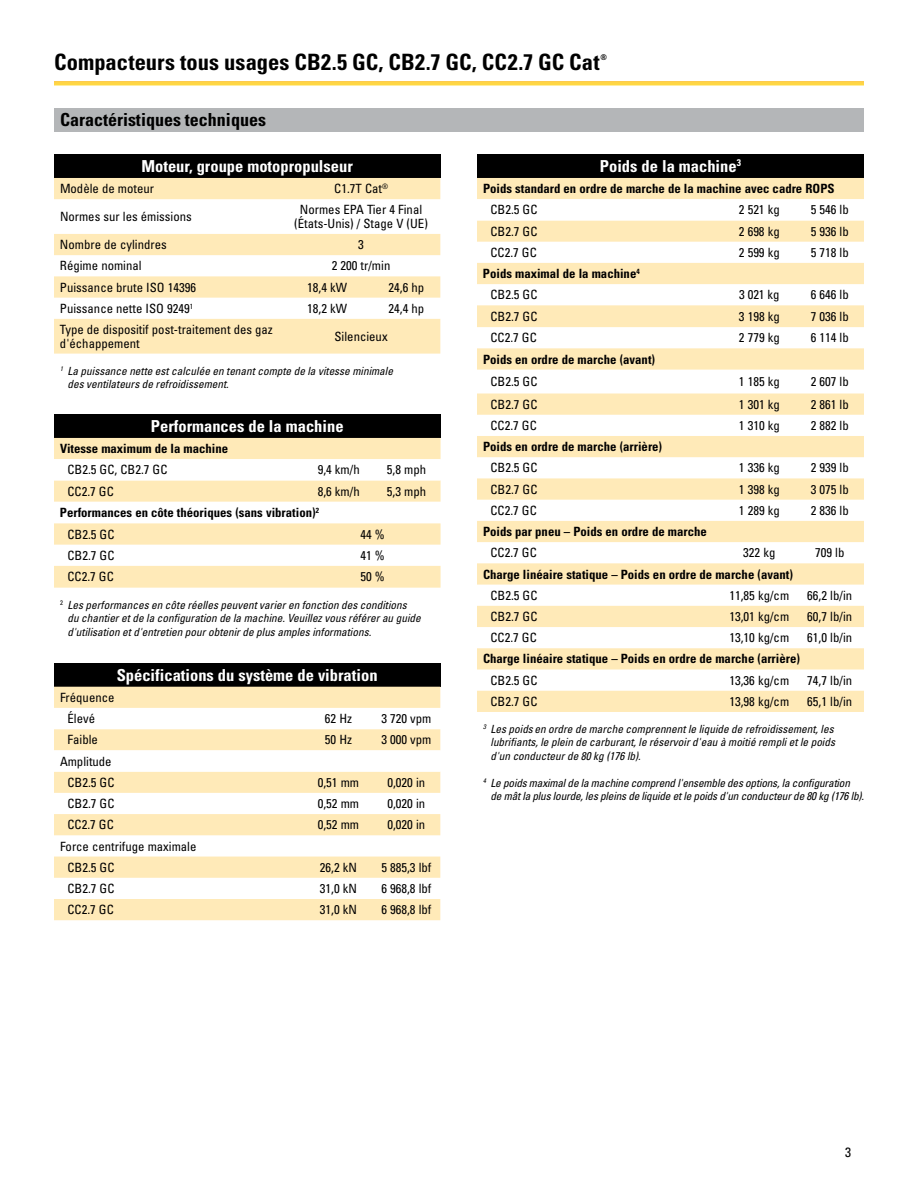
<style>
.page{position:relative;width:918px;height:1188px;background:#fff}
.page>*{position:absolute;margin:0;border:0;box-sizing:border-box;transform-origin:0 0}
.t1{font:700 condensed 22.5px "Univers LT Std";letter-spacing:.005em;color:#000}
.t2{font:700 condensed 18px "Univers LT Std";color:#000}
.t3{font:700 condensed 16.5px "Univers LT Std";color:#fff}
.t4{font:condensed 13.5px "Univers LT Std";color:#000}
.t5{font:condensed 12.75px/21.3px "Univers LT Std";color:#000}
.t6{font:700 condensed 12.75px/21.5px "Univers LT Std";color:#000}
.t7{font:italic condensed 11.25px/13.5px "Univers LT Std";color:#000}
.t8{font:700 condensed 7.8px "Univers LT Std";color:#000}
.s1{font-weight:400}
</style>
<div class="page">
<div style="left:54px;top:154px;width:386px;height:24px;background:#000"></div>
<svg style="left:54px;top:178px;width:386px;height:176px;fill:#ffeab8"></svg>
<div style="left:54px;top:108px;width:810px;height:24px;background:#b4b6b8"></div>
<div style="left:54px;top:414px;width:387px;height:24px;background:#000"></div>
<svg style="left:54px;top:438px;width:387px;height:150px;fill:#ffeab8"></svg>
<svg style="left:54px;top:459px;width:387px;height:21px"></svg>
<div style="left:54px;top:663px;width:386px;height:24px;background:#000"></div>
<svg style="left:54px;top:687px;width:386px;height:233px;fill:#ffeab8"></svg>
<svg style="left:54px;top:708px;width:386px;height:64px"></svg>
<div style="left:477px;top:154px;width:387px;height:24px;background:#000"></div>
<svg style="left:477px;top:178px;width:387px;height:534px;fill:#ffeab8"></svg>
<svg style="left:477px;top:199px;width:387px;height:21px"></svg>
<h1 class="t1" style="left:54px;top:48px;width:547px">Compacteurs tous usages CB2.5 GC, CB2.7 GC, CC2.7 GC Cat</h1>
<p class="t8" style="left:600px;top:52px;width:8px">®</p>
<h2 class="t2" style="left:60px;top:108px;width:207px">Caractéristiques techniques</h2>
<p class="t3" style="left:141px;top:156px;width:213px">Moteur, groupe motopropulseur</p>
<p class="t5" style="left:60px;top:178px;width:96px">Modèle de moteur</p>
<p class="t5" style="left:334px;top:178px;width:55px">C1.7T Cat<sup>®</sup></p>
<p class="t5" style="left:60px;top:206px;width:133px">Normes sur les émissions</p>
<p class="t5" style="left:294px;top:203px;width:135px;line-height:13.5px;text-align:center">Normes EPA Tier 4 Final (États-Unis) / Stage V (UE)</p>
<p class="t5" style="left:60px;top:234px;width:108px">Nombre de cylindres</p>
<p class="t5" style="left:358px;top:234px;width:7px">3</p>
<p class="t5" style="left:60px;top:255px;width:83px">Régime nominal</p>
<p class="t5" style="left:332px;top:255px;width:60px">2 200 tr/min</p>
<p class="t5" style="left:60px;top:276px;width:138px">Puissance brute ISO 14396</p>
<p class="t5" style="left:307px;top:276px;width:41px">18,4 kW</p>
<p class="t5" style="left:389px;top:276px;width:37px">24,6 hp</p>
<p class="t5" style="left:60px;top:298px;width:135px">Puissance nette ISO 9249<sup>1</sup></p>
<p class="t5" style="left:307px;top:298px;width:41px">18,2 kW</p>
<p class="t5" style="left:389px;top:298px;width:37px">24,4 hp</p>
<p class="t5" style="left:60px;top:323px;width:214px;line-height:13.5px">Type de dispositif post-traitement des gaz d'échappement</p>
<p class="t5" style="left:335px;top:325px;width:55px">Silencieux</p>
<p class="t7" style="left:68px;top:364px;width:327px;text-indent:-8px"><sup>1</sup> La puissance nette est calculée en tenant compte de la vitesse minimale des ventilateurs de refroidissement.</p>
<p class="t3" style="left:151px;top:416px;width:194px">Performances de la machine</p>
<p class="t6" style="left:60px;top:438px;width:170px">Vitesse maximum de la machine</p>
<p class="t5" style="left:67px;top:459px;width:101px">CB2.5 GC, CB2.7 GC</p>
<p class="t5" style="left:318px;top:459px;width:44px">9,4 km/h</p>
<p class="t5" style="left:387px;top:459px;width:41px">5,8 mph</p>
<p class="t5" style="left:67px;top:480px;width:48px">CC2.7 GC</p>
<p class="t5" style="left:318px;top:480px;width:44px">8,6 km/h</p>
<p class="t5" style="left:387px;top:480px;width:41px">5,3 mph</p>
<p class="t6" style="left:68px;top:502px;width:253px;text-indent:-8px">Performances en côte théoriques (sans vibration)<sup>2<br></sup><span class="s1">CB2.5 GC</span></p>
<p class="t5" style="left:360px;top:523px;width:26px">44 %</p>
<p class="t5" style="left:68px;top:545px;width:49px">CB2.7 GC</p>
<p class="t5" style="left:360px;top:545px;width:26px">41 %</p>
<p class="t5" style="left:68px;top:566px;width:48px">CC2.7 GC</p>
<p class="t5" style="left:360px;top:566px;width:26px">50 %</p>
<p class="t7" style="left:68px;top:598px;width:355px;text-indent:-8px"><sup>2</sup> Les performances en côte réelles peuvent varier en fonction des conditions du chantier et de la configuration de la machine. Veuillez vous référer au guide d'utilisation et d'entretien pour obtenir de plus amples informations.</p>
<p class="t3" style="left:117px;top:665px;width:262px">Spécifications du système de vibration</p>
<p class="t5" style="left:67px;top:687px;width:49px;text-indent:-7px">Fréquence<br>Élevé</p>
<p class="t5" style="left:325px;top:708px;width:29px">62 Hz</p>
<p class="t5" style="left:381px;top:708px;width:52px">3 720 vpm</p>
<p class="t5" style="left:67px;top:729px;width:32px">Faible</p>
<p class="t5" style="left:325px;top:729px;width:29px">50 Hz</p>
<p class="t5" style="left:381px;top:729px;width:52px">3 000 vpm</p>
<p class="t5" style="left:60px;top:750px;width:56px;text-align:center">Amplitude<br>CB2.5 GC</p>
<p class="t5" style="left:318px;top:771px;width:43px">0,51 mm</p>
<p class="t5" style="left:387px;top:771px;width:39px">0,020 in</p>
<p class="t5" style="left:67px;top:793px;width:49px">CB2.7 GC</p>
<p class="t5" style="left:318px;top:793px;width:43px">0,52 mm</p>
<p class="t5" style="left:387px;top:793px;width:39px">0,020 in</p>
<p class="t5" style="left:67px;top:814px;width:48px">CC2.7 GC</p>
<p class="t5" style="left:318px;top:814px;width:43px">0,52 mm</p>
<p class="t5" style="left:387px;top:814px;width:39px">0,020 in</p>
<p class="t5" style="left:67px;top:835px;width:131px;text-indent:-7px">Force centrifuge maximale<br>CB2.5 GC</p>
<p class="t5" style="left:320px;top:856px;width:39px">26,2 kN</p>
<p class="t5" style="left:381px;top:856px;width:52px">5 885,3 lbf</p>
<p class="t5" style="left:67px;top:878px;width:49px">CB2.7 GC</p>
<p class="t5" style="left:320px;top:878px;width:39px">31,0 kN</p>
<p class="t5" style="left:381px;top:878px;width:52px">6 968,8 lbf</p>
<p class="t5" style="left:67px;top:899px;width:48px">CC2.7 GC</p>
<p class="t5" style="left:320px;top:899px;width:39px">31,0 kN</p>
<p class="t5" style="left:381px;top:899px;width:52px">6 968,8 lbf</p>
<p class="t3" style="left:600px;top:156px;width:143px">Poids de la machine<sup>3</sup></p>
<p class="t6" style="left:483px;top:178px;width:353px">Poids standard en ordre de marche de la machine avec cadre ROPS</p>
<p class="t5" style="left:490px;top:199px;width:49px">CB2.5 GC</p>
<p class="t5" style="left:739px;top:199px;width:42px">2 521 kg</p>
<p class="t5" style="left:811px;top:199px;width:40px">5 546 lb</p>
<p class="t5" style="left:490px;top:220px;width:49px">CB2.7 GC</p>
<p class="t5" style="left:739px;top:220px;width:42px">2 698 kg</p>
<p class="t5" style="left:811px;top:220px;width:40px">5 936 lb</p>
<p class="t5" style="left:490px;top:242px;width:48px">CC2.7 GC</p>
<p class="t5" style="left:739px;top:242px;width:42px">2 599 kg</p>
<p class="t5" style="left:811px;top:242px;width:40px">5 718 lb</p>
<p class="t6" style="left:490px;top:263px;width:151px;text-indent:-8px">Poids maximal de la machine<sup>4<br></sup><span class="s1">CB2.5 GC</span></p>
<p class="t5" style="left:739px;top:284px;width:42px">3 021 kg</p>
<p class="t5" style="left:811px;top:284px;width:40px">6 646 lb</p>
<p class="t5" style="left:491px;top:305px;width:49px">CB2.7 GC</p>
<p class="t5" style="left:739px;top:305px;width:42px">3 198 kg</p>
<p class="t5" style="left:811px;top:305px;width:40px">7 036 lb</p>
<p class="t5" style="left:491px;top:327px;width:48px">CC2.7 GC</p>
<p class="t5" style="left:739px;top:327px;width:42px">2 779 kg</p>
<p class="t5" style="left:811px;top:327px;width:40px">6 114 lb</p>
<p class="t6" style="left:483px;top:348px;width:174px">Poids en ordre de marche (avant)</p>
<p class="t5" style="left:490px;top:371px;width:49px">CB2.5 GC</p>
<p class="t5" style="left:739px;top:371px;width:42px">1 185 kg</p>
<p class="t5" style="left:811px;top:371px;width:40px">2 607 lb</p>
<p class="t5" style="left:490px;top:393px;width:49px">CB2.7 GC</p>
<p class="t5" style="left:739px;top:393px;width:42px">1 301 kg</p>
<p class="t5" style="left:811px;top:393px;width:40px">2 861 lb</p>
<p class="t5" style="left:490px;top:415px;width:48px">CC2.7 GC</p>
<p class="t5" style="left:739px;top:415px;width:42px">1 310 kg</p>
<p class="t5" style="left:811px;top:415px;width:40px">2 882 lb</p>
<p class="t6" style="left:483px;top:436px;width:181px">Poids en ordre de marche (arrière)</p>
<p class="t5" style="left:490px;top:457px;width:49px">CB2.5 GC</p>
<p class="t5" style="left:739px;top:457px;width:42px">1 336 kg</p>
<p class="t5" style="left:811px;top:457px;width:40px">2 939 lb</p>
<p class="t5" style="left:490px;top:478px;width:49px">CB2.7 GC</p>
<p class="t5" style="left:739px;top:478px;width:42px">1 398 kg</p>
<p class="t5" style="left:811px;top:478px;width:40px">3 075 lb</p>
<p class="t5" style="left:490px;top:500px;width:48px">CC2.7 GC</p>
<p class="t5" style="left:739px;top:500px;width:42px">1 289 kg</p>
<p class="t5" style="left:811px;top:500px;width:40px">2 836 lb</p>
<p class="t6" style="left:483px;top:521px;width:225px">Poids par pneu – Poids en ordre de marche</p>
<p class="t5" style="left:490px;top:542px;width:48px">CC2.7 GC</p>
<p class="t5" style="left:743px;top:542px;width:34px">322 kg</p>
<p class="t5" style="left:815px;top:542px;width:31px">709 lb</p>
<p class="t6" style="left:483px;top:563px;width:311px">Charge linéaire statique – Poids en ordre de marche (avant)</p>
<p class="t5" style="left:490px;top:584px;width:49px">CB2.5 GC</p>
<p class="t5" style="left:729px;top:584px;width:61px">11,85 kg/cm</p>
<p class="t5" style="left:807px;top:584px;width:46px">66,2 lb/in</p>
<p class="t5" style="left:490px;top:606px;width:49px">CB2.7 GC</p>
<p class="t5" style="left:729px;top:606px;width:61px">13,01 kg/cm</p>
<p class="t5" style="left:807px;top:606px;width:46px">60,7 lb/in</p>
<p class="t5" style="left:490px;top:627px;width:48px">CC2.7 GC</p>
<p class="t5" style="left:729px;top:627px;width:61px">13,10 kg/cm</p>
<p class="t5" style="left:807px;top:627px;width:46px">61,0 lb/in</p>
<p class="t6" style="left:483px;top:648px;width:318px">Charge linéaire statique – Poids en ordre de marche (arrière)</p>
<p class="t5" style="left:490px;top:669px;width:49px">CB2.5 GC</p>
<p class="t5" style="left:729px;top:669px;width:61px">13,36 kg/cm</p>
<p class="t5" style="left:807px;top:669px;width:46px">74,7 lb/in</p>
<p class="t5" style="left:490px;top:691px;width:49px">CB2.7 GC</p>
<p class="t5" style="left:729px;top:691px;width:61px">13,98 kg/cm</p>
<p class="t5" style="left:807px;top:691px;width:46px">65,1 lb/in</p>
<p class="t7" style="left:491px;top:722px;width:346px;text-align:justify;text-indent:-8px"><sup>3</sup> Les poids en ordre de marche comprennent le liquide de refroidissement, les lubrifiants, le plein de carburant, le réservoir d'eau à moitié rempli et le poids d'un conducteur de 80 kg (176 lb).</p>
<p class="t7" style="left:490px;top:776px;width:375px;text-indent:-8px"><sup>4</sup> Le poids maximal de la machine comprend l'ensemble des options, la configuration<br>de mât la plus lourde, les pleins de liquide et le poids d'un conducteur de 80 kg (176 lb).</p>
<p class="t4" style="left:845px;top:1144px;width:7px">3</p>
</div>
